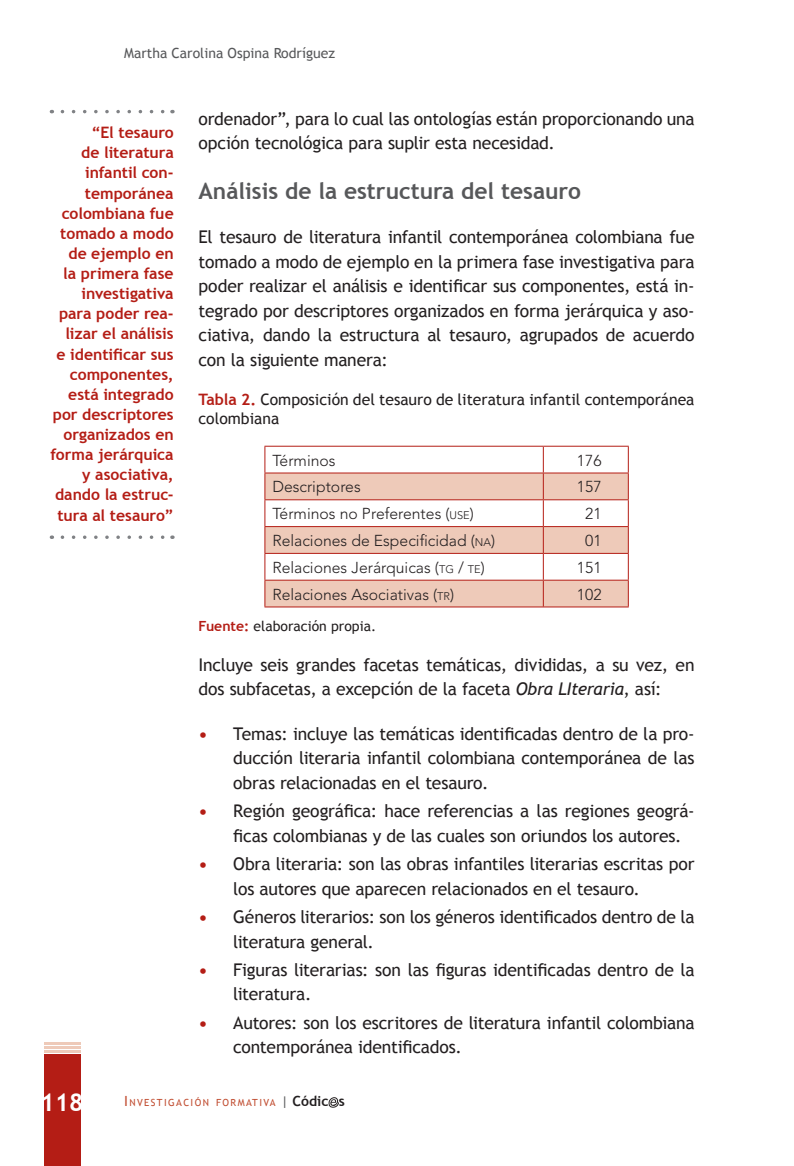
<style>
.page{position:relative;width:794px;height:1166px;background:#fff}
.page>*{position:absolute;margin:0;border:0;box-sizing:border-box;transform-origin:0 0}
.t1{font:700 24.5px "Trebuchet MS";color:#fff}
.t2{font:700 22.75px "Trebuchet MS";color:#57585a}
.t3{font:17.5px/24.5px "Trebuchet MS";letter-spacing:-.01em;color:#231f20}
.t4{font:700 15.75px/20.1px "Trebuchet MS";letter-spacing:-.005em;color:#b41d15;text-align:right}
.t5{font:300 15.75px "Avenir LT Std";color:#231f20}
.t6{font:15.75px/19.2px "Trebuchet MS";color:#231f20}
.t7{font:14px "Trebuchet MS";color:#57585a}
.t8{font:14px "Trebuchet MS";color:#231f20}
.t9{font:9.8px "Trebuchet MS";letter-spacing:.145em;color:#c14e32}
.s1{font-weight:700;color:#b41d15}
.s2{font-size:11.03px}
.s3{font-style:italic}
.s4{font-size:14px}
.s5{font-size:14px;color:#57585a}
.s6{font-weight:700;font-size:14px;color:#231f20}
</style>
<div class="page">
<div style="left:44px;top:1054px;width:36px;height:112px;background:#b41d15"></div>
<svg style="left:328px;top:1097px;width:11px;height:11px"></svg>
<hr style="left:44px;top:1050px;width:36px;height:3px;background:#eecab9">
<hr style="left:44px;top:1046px;width:36px;height:3px;background:#eecab9">
<hr style="left:44px;top:1042px;width:36px;height:3px;background:#eecab9">
<svg style="left:265px;top:474px;width:363px;height:132px;fill:#eecab9"></svg>
<hr style="left:264px;top:446px;width:279px;height:1px;background:#b41d15">
<hr style="left:543px;top:446px;width:86px;height:1px;background:#b41d15">
<hr style="left:264px;top:473px;width:279px;height:1px;background:#b41d15">
<hr style="left:543px;top:473px;width:86px;height:1px;background:#b41d15">
<hr style="left:264px;top:499px;width:279px;height:1px;background:#b41d15">
<hr style="left:543px;top:499px;width:86px;height:1px;background:#b41d15">
<hr style="left:264px;top:526px;width:279px;height:1px;background:#b41d15">
<hr style="left:543px;top:526px;width:86px;height:1px;background:#b41d15">
<hr style="left:264px;top:553px;width:279px;height:1px;background:#b41d15">
<hr style="left:543px;top:553px;width:86px;height:1px;background:#b41d15">
<hr style="left:264px;top:580px;width:279px;height:1px;background:#b41d15">
<svg style="left:264px;top:447px;width:1px;height:159px"></svg>
<hr style="left:543px;top:580px;width:86px;height:1px;background:#b41d15">
<svg style="left:543px;top:447px;width:1px;height:159px"></svg>
<svg style="left:628px;top:447px;width:1px;height:159px"></svg>
<hr style="left:264px;top:606px;width:365px;height:1px;background:#b41d15">
<svg style="left:62px;top:110px;width:103px;height:3px"></svg>
<svg style="left:62px;top:535px;width:103px;height:4px"></svg>
<p class="t7" style="left:124px;top:45px;width:212px">Martha Carolina Ospina Rodríguez</p>
<p class="t4" style="left:50px;top:122px;width:125px">“El tesauro<br>de literatura infantil con&shy;temporánea colombiana fue tomado a modo de ejemplo en<br>la primera fase investigativa para poder rea&shy;lizar el análisis<br>e identificar sus componentes, está integrado por descriptores organizados en forma jerárquica y asociativa, dando la estruc&shy;tura al tesauro”</p>
<p class="t3" style="left:198px;top:106px;width:498px">ordenador”, para lo cual las ontologías están proporcionando una opción tecnológica para suplir esta necesidad.</p>
<h2 class="t2" style="left:198px;top:177px;width:384px">Análisis de la estructura del tesauro</h2>
<p class="t3" style="left:198px;top:224px;width:498px;text-align:justify">El tesauro de literatura infantil contemporánea colombiana fue tomado a modo de ejemplo en la primera fase investigativa para poder realizar el análisis e identificar sus componentes, está in&shy;tegrado por descriptores organizados en forma jerárquica y aso&shy;ciativa, dando la estructura al tesauro, agrupados de acuerdo con la siguiente manera:</p>
<p class="t6" style="left:198px;top:389px;width:497px"><span class="s1">Tabla 2.</span> Composición del tesauro de literatura infantil contemporánea colombiana</p>
<p class="t5" style="left:272px;top:453px;width:65px">Términos</p>
<p class="t5" style="left:577px;top:453px;width:26px">176</p>
<p class="t5" style="left:272px;top:480px;width:90px">Descriptores</p>
<p class="t5" style="left:577px;top:480px;width:26px">157</p>
<p class="t5" style="left:272px;top:507px;width:203px">Términos no Preferentes (<span class="s2">USE</span>)</p>
<p class="t5" style="left:585px;top:507px;width:18px">21</p>
<p class="t5" style="left:272px;top:534px;width:224px">Relaciones de Especificidad (<span class="s2">NA</span>)</p>
<p class="t5" style="left:585px;top:534px;width:18px">01</p>
<p class="t5" style="left:272px;top:560px;width:214px">Relaciones Jerárquicas (<span class="s2">TG</span> / <span class="s2">TE</span>)</p>
<p class="t5" style="left:577px;top:560px;width:26px">151</p>
<p class="t5" style="left:272px;top:587px;width:183px">Relaciones Asociativas (<span class="s2">TR</span>)</p>
<p class="t5" style="left:577px;top:587px;width:26px">102</p>
<p class="t8" style="left:198px;top:618px;width:179px"><span class="s1">Fuente:</span> elaboración propia.</p>
<p class="t3" style="left:198px;top:652px;width:497px">Incluye seis grandes facetas temáticas, divididas, a su vez, en dos subfacetas, a excepción de la faceta <span class="s3">Obra LIteraria</span>, así:</p>
<p class="t3" style="left:233px;top:721px;width:463px;text-align:justify;text-indent:-35px"><span class="s1">•</span> Temas: incluye las temáticas identificadas dentro de la pro&shy;ducción literaria infantil colombiana contemporánea de las obras relacionadas en el tesauro.</p>
<p class="t3" style="left:233px;top:798px;width:463px;text-indent:-35px"><span class="s1">•</span> Región geográfica: hace referencias a las regiones geográ&shy;ficas colombianas y de las cuales son oriundos los autores.</p>
<p class="t3" style="left:233px;top:851px;width:463px;text-indent:-35px"><span class="s1">•</span> Obra literaria: son las obras infantiles literarias escritas por los autores que aparecen relacionados en el tesauro.</p>
<p class="t3" style="left:233px;top:904px;width:463px;text-indent:-35px"><span class="s1">•</span> Géneros literarios: son los géneros identificados dentro de la literatura general.</p>
<p class="t3" style="left:233px;top:957px;width:463px;text-indent:-35px"><span class="s1">•</span> Figuras literarias: son las figuras identificadas dentro de la literatura.</p>
<p class="t3" style="left:233px;top:1010px;width:463px;text-indent:-35px"><span class="s1">•</span> Autores: son los escritores de literatura infantil colombiana contemporánea identificados.</p>
<h1 class="t1" style="left:41px;top:1088px;width:45px">118</h1>
<p class="t9" style="left:124px;top:1097px;width:222px"><span class="s4">I</span>NVESTIGACIÓN FORMATIVA <span class="s5">|</span> <span class="s6">Códic s</span></p>
</div>
